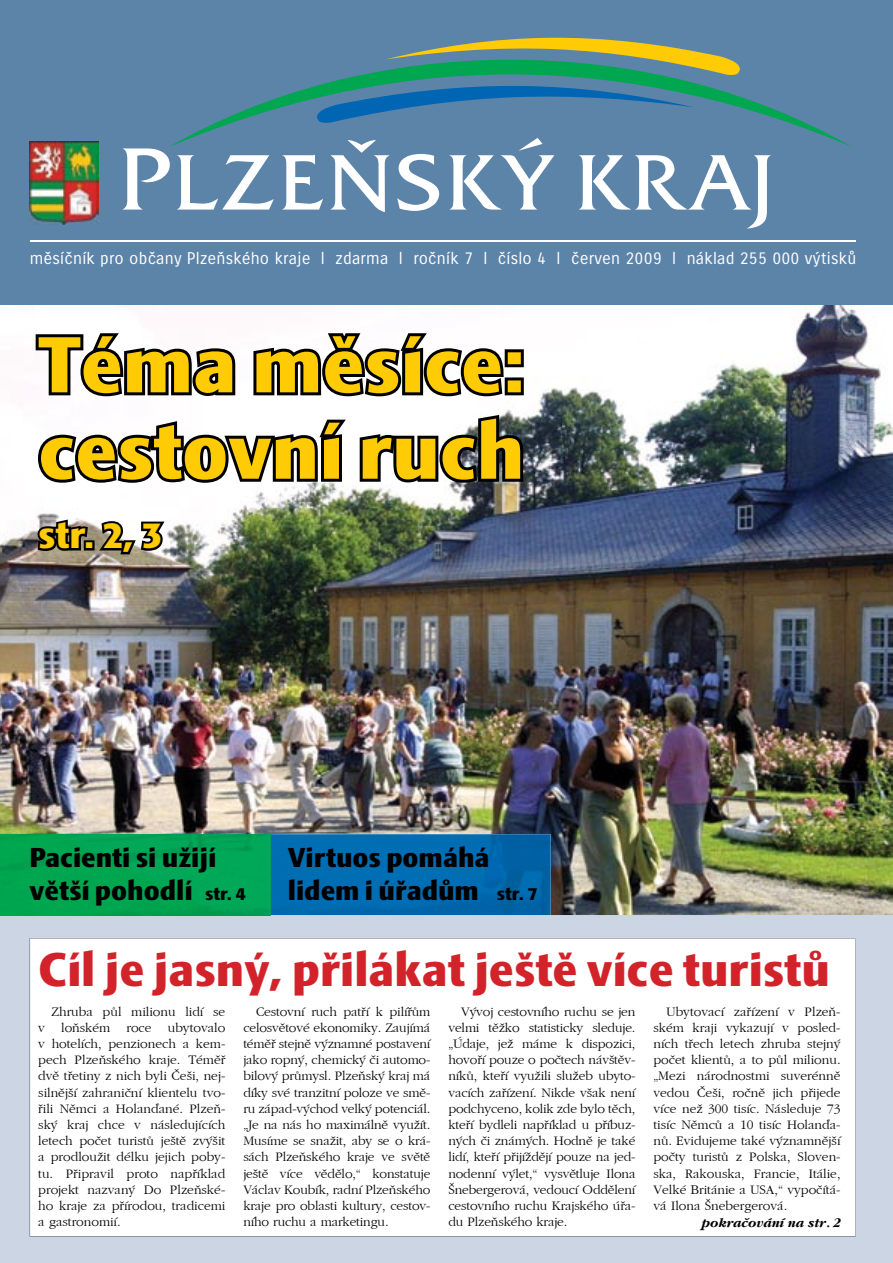
<style>
.page{position:relative;width:893px;height:1263px;background:#fff}
.page>*{position:absolute;margin:0;border:0;box-sizing:border-box;transform-origin:0 0}
.t1{font:78px/86.4px "Skoda Sans Black CE";color:#ffcb05}
.t2{font:46.5px "Skoda Sans Black CE";color:#d2232a}
.t3{font:37.5px "Skoda Sans Black CE";color:#ffcb05}
.t4{font:27px/32.7px "Skoda Sans Black CE";color:#000}
.t5{font:16.5px "Suzuki CE";letter-spacing:.01em;color:#fff}
.t6{font:13.5px/16.2px "Gatineau";letter-spacing:-.005em;color:#000;text-align:justify}
.t7{font:italic 700 13.5px "Gatineau";color:#000}
.s1{font-size:18px}
</style>
<div class="page">
<div style="left:0;top:915px;width:893px;height:348px;background:#cbd5e4"></div>
<img style="left:0;top:305px;width:893px;height:610px">
<div style="left:0;top:0;width:893px;height:305px;background:#5c84a9"></div>
<img style="left:30px;top:142px;width:69px;height:82px">
<svg style="left:386px;top:37px;width:344px;height:23px"></svg>
<svg style="left:185px;top:60px;width:666px;height:87px"></svg>
<svg style="left:123px;top:138px;width:648px;height:91px"></svg>
<hr style="left:30px;top:240px;width:825px;height:1px;background:#fff">
<svg style="left:33px;top:330px;width:205px;height:69px"></svg>
<svg style="left:250px;top:330px;width:277px;height:70px"></svg>
<svg style="left:35px;top:417px;width:316px;height:72px"></svg>
<svg style="left:357px;top:411px;width:169px;height:76px"></svg>
<svg style="left:35px;top:517px;width:56px;height:36px;background:#5b5651"></svg>
<div style="left:84px;top:540px;width:11px;height:10px;border:4px solid #000"></div>
<svg style="left:97px;top:519px;width:71px;height:39px"></svg>
<div style="left:30px;top:938px;width:825px;height:298px;background:#fff"></div>
<img style="left:0;top:834px;width:551px;height:81px">
<img style="left:270px;top:834px;width:1px;height:81px">
<p class="t5" style="left:30px;top:248px;width:828px">měsíčník pro občany Plzeňského kraje l zdarma l ročník 7 l číslo 4 l červen 2009 l náklad 255 000 výtisků</p>
<h1 class="t1" style="left:38px;top:322px;width:489px">Téma měsíce: cestovní ruch</h1>
<h3 class="t3" style="left:38px;top:513px;width:126px">str. 2, 3</h3>
<h3 class="t4" style="left:30px;top:841px;width:218px">Pacienti si užijí větší pohodlí <span class="s1">str. 4</span></h3>
<h3 class="t4" style="left:288px;top:841px;width:251px">Virtuos pomáhá lidem i úřadům <span class="s1">str. 7</span></h3>
<h2 class="t2" style="left:38px;top:942px;width:793px">Cíl je jasný, přilákat ještě více turistů</h2>
<p class="t6" style="left:38px;top:1003px;width:189px;text-indent:13px">Zhruba půl milionu lidí se v loňském roce ubytovalo v hotelích, penzionech a kem&shy;pech Plzeňského kraje. Téměř dvě třetiny z nich byli Češi, nej&shy;silnější zahraniční klientelu tvo&shy;řili Němci a Holanďané. Plzeň&shy;ský kraj chce v následujících letech počet turistů ještě zvýšit a prodloužit délku jejich poby&shy;tu. Připravil proto například projekt nazvaný Do Plzeňské&shy;ho kraje za přírodou, tradicemi a gastronomií.</p>
<p class="t6" style="left:243px;top:1003px;width:189px;text-indent:13px">Cestovní ruch patří k pilířům celosvětové ekonomiky. Zaujímá téměř stejně významné postavení jako ropný, chemický či automo&shy;bilový průmysl. Plzeňský kraj má díky své tranzitní poloze ve smě&shy;ru západ-východ velký potenciál. „Je na nás ho maximálně využít.<br>Musíme se snažit, aby se o krá&shy;sách Plzeňského kraje ve světě ještě více vědělo,“ konstatuje Václav Koubík, radní Plzeňského kraje pro oblasti kultury, cestov&shy;ního ruchu a marketingu.</p>
<p class="t6" style="left:448px;top:1003px;width:189px;text-indent:13px">Vývoj cestovního ruchu se jen velmi těžko statisticky sleduje. „Údaje, jež máme k dispozici, hovoří pouze o počtech návštěv&shy;níků, kteří využili služeb ubyto&shy;vacích zařízení. Nikde však není podchyceno, kolik zde bylo těch, kteří bydleli například u příbuz&shy;ných či známých. Hodně je také lidí, kteří přijíždějí pouze na jed&shy;nodenní výlet,“ vysvětluje Ilona Šnebergerová, vedoucí Oddělení cestovního ruchu Krajského úřa&shy;du Plzeňského kraje.</p>
<p class="t6" style="left:653px;top:1003px;width:189px;text-indent:13px">Ubytovací zařízení v Plzeň&shy;ském kraji vykazují v posled&shy;ních třech letech zhruba stejný počet klientů, a to půl milionu. „Mezi národnostmi suverénně vedou Češi, ročně jich přijede více než 300 tisíc. Následuje 73 tisíc Němců a 10 tisíc Holanďa&shy;nů. Evidujeme také významnější počty turistů z Polska, Sloven&shy;ska, Rakouska, Francie, Itálie, Velké Británie a USA,“ vypočítá&shy;vá Ilona Šnebergerová.</p>
<p class="t7" style="left:701px;top:1209px;width:140px">pokračování na str. 2</p>
<p class="t7" style="left:716px;top:1211px;width:140px">pokračování na str. 3</p>
<p class="t7" style="left:703px;top:1215px;width:140px">pokračování na str. 2</p>
</div>
